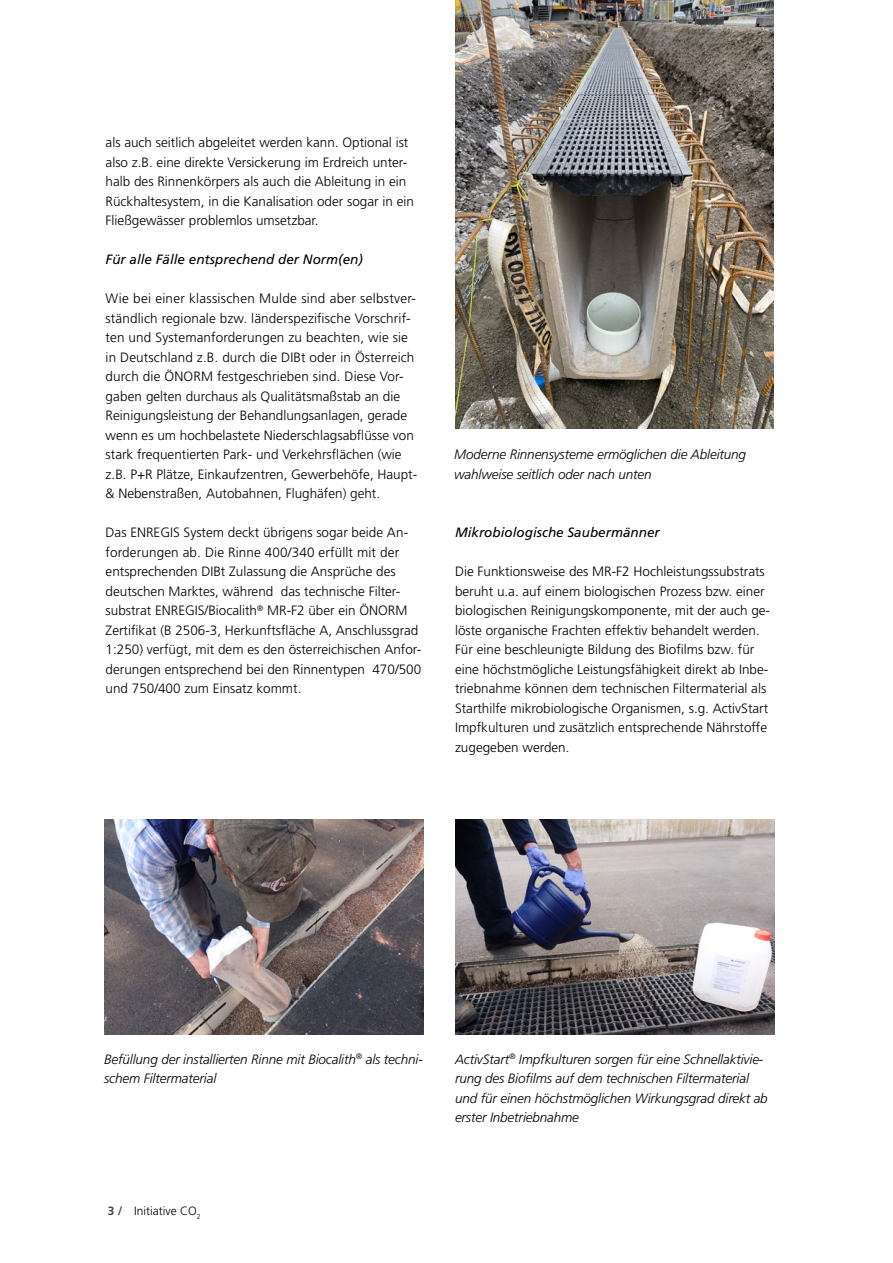
<style>
.page{position:relative;width:893px;height:1263px;background:#fff}
.page>*{position:absolute;margin:0;border:0;box-sizing:border-box;transform-origin:0 0}
.t1{font:300 13.5px/19.5px "Frutiger";color:#000}
.t2{font:italic 300 13.5px/19.5px "Frutiger";letter-spacing:-.01em;color:#000}
.t3{font:italic 13.5px "Frutiger";color:#000}
.t4{font:300 12px "Frutiger";color:#000}
.s1{font-weight:700;color:#434951}
</style>
<div class="page">
<img style="left:455px;top:0;width:319px;height:428px">
<img style="left:104px;top:820px;width:319px;height:214px">
<img style="left:456px;top:820px;width:319px;height:214px">
<p class="t1" style="left:106px;top:133px;width:310px">als auch seitlich abgeleitet werden kann. Optional ist also z.B. eine direkte Versickerung im Erdreich unter&shy;halb des Rinnenkörpers als auch die Ableitung in ein Rückhaltesystem, in die Kanalisation oder sogar in ein Fließgewässer problemlos umsetzbar.</p>
<p class="t3" style="left:106px;top:251px;width:259px">Für alle Fälle entsprechend der Norm(en)</p>
<p class="t1" style="left:106px;top:289px;width:313px">Wie bei einer klassischen Mulde sind aber selbstver&shy;ständlich regionale bzw. länderspezifische Vorschrif&shy;ten und Systemanforderungen zu beachten, wie sie in Deutschland z.B. durch die DIBt oder in Österreich durch die ÖNORM festgeschrieben sind. Diese Vor&shy;gaben gelten durchaus als Qualitätsmaßstab an die Reinigungsleistung der Behandlungsanlagen, gerade wenn es um hochbelastete Niederschlagsabflüsse von stark frequentierten Park- und Verkehrsflächen (wie z.B. P+R Plätze, Einkaufzentren, Gewerbehöfe, Haupt-&amp; Nebenstraßen, Autobahnen, Flughäfen) geht.</p>
<p class="t1" style="left:106px;top:523px;width:317px">Das ENREGIS System deckt übrigens sogar beide An&shy;forderungen ab. Die Rinne 400/340 erfüllt mit der entsprechenden DIBt Zulassung die Ansprüche des deutschen Marktes, während das technische Filter&shy;substrat ENREGIS/Biocalith<sup>®</sup> MR-F2 über ein ÖNORM Zertifikat (B 2506-3, Herkunftsfläche A, Anschlussgrad 1:250) verfügt, mit dem es den österreichischen Anfor&shy;derungen entsprechend bei den Rinnentypen 470/500 und 750/400 zum Einsatz kommt.</p>
<p class="t3" style="left:455px;top:524px;width:206px">Mikrobiologische Saubermänner</p>
<p class="t2" style="left:454px;top:445px;width:293px">Moderne Rinnensysteme ermöglichen die Ableitung wahlweise seitlich oder nach unten</p>
<p class="t1" style="left:455px;top:562px;width:317px">Die Funktionsweise des MR-F2 Hochleistungssubstrats beruht u.a. auf einem biologischen Prozess bzw. einer biologischen Reinigungskomponente, mit der auch ge&shy;löste organische Frachten effektiv behandelt werden.<br>Für eine beschleunigte Bildung des Biofilms bzw. für eine höchstmögliche Leistungsfähigkeit direkt ab Inbe&shy;triebnahme können dem technischen Filtermaterial als Starthilfe mikrobiologische Organismen, s.g. ActivStart Impfkulturen und zusätzlich entsprechende Nährstoffe zugegeben werden.</p>
<p class="t2" style="left:104px;top:1049px;width:320px">Befüllung der installierten Rinne mit Biocalith<sup>®</sup> als techni&shy;schem Filtermaterial</p>
<p class="t2" style="left:455px;top:1049px;width:314px">ActivStart<sup>®</sup> Impfkulturen sorgen für eine Schnellaktivie&shy;rung des Biofilms auf dem technischen Filtermaterial und für einen höchstmöglichen Wirkungsgrad direkt ab erster Inbetriebnahme</p>
<p class="t4" style="left:108px;top:1204px;width:95px"><span class="s1">3 /</span> Initiative CO<sub>2</sub></p>
</div>
